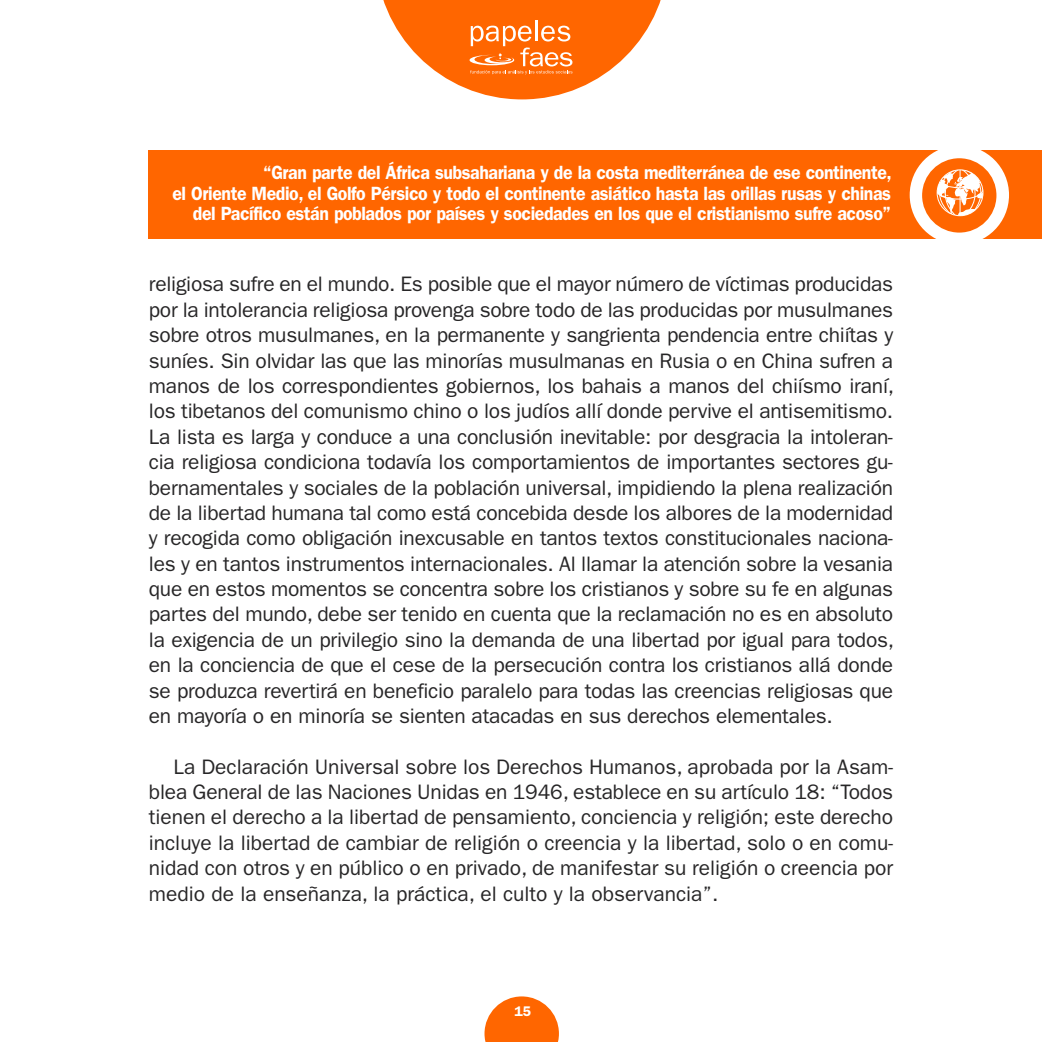
<style>
.page{position:relative;width:1042px;height:1042px;background:#fff}
.page>*{position:absolute;margin:0;border:0;box-sizing:border-box;transform-origin:0 0}
.t1{font:21px/25.4px "Franklin Gothic";letter-spacing:-.005em;color:#272627;text-align:justify}
.t2{font:600 19.25px/20.1px "Franklin Gothic";letter-spacing:-.025em;color:#fff;text-align:right;scale:.92 1}
.t3{font:600 14px "Franklin Gothic";color:#fff}
</style>
<div class="page">
<svg style="left:383px;top:0;width:278px;height:99px"></svg>
<svg style="left:484px;top:996px;width:75px;height:46px"></svg>
<div style="left:149px;top:150px;width:893px;height:88px;background:#f60"></div>
<div style="left:909px;top:145px;width:100px;height:100px;background:#fff;border-radius:50%"></div>
<div style="left:922px;top:158px;width:74px;height:75px;background:#f60;border-radius:50%"></div>
<svg style="left:937px;top:170px;width:46px;height:46px"></svg>
<div style="left:937px;top:169px;width:46px;height:47px;border:1px solid #fff;border-radius:50%"></div>
<p class="t2" style="left:172px;top:164px;width:783px">“Gran parte del África subsahariana y de la costa mediterránea de ese continente,<br>el Oriente Medio, el Golfo Pérsico y todo el continente asiático hasta las orillas rusas y chinas del Pacífico están poblados por países y sociedades en los que el cristianismo sufre acoso”</p>
<p class="t1" style="left:149px;top:273px;width:747px">religiosa sufre en el mundo. Es posible que el mayor número de víctimas producidas por la intolerancia religiosa provenga sobre todo de las producidas por musulmanes sobre otros musulmanes, en la permanente y sangrienta pendencia entre chiítas y suníes. Sin olvidar las que las minorías musulmanas en Rusia o en China sufren a manos de los correspondientes gobiernos, los bahais a manos del chiísmo iraní, los tibetanos del comunismo chino o los judíos allí donde pervive el antisemitismo.<br>La lista es larga y conduce a una conclusión inevitable: por desgracia la intoleran&shy;cia religiosa condiciona todavía los comportamientos de importantes sectores gu&shy;bernamentales y sociales de la población universal, impidiendo la plena realización de la libertad humana tal como está concebida desde los albores de la modernidad y recogida como obligación inexcusable en tantos textos constitucionales naciona&shy;les y en tantos instrumentos internacionales. Al llamar la atención sobre la vesania que en estos momentos se concentra sobre los cristianos y sobre su fe en algunas partes del mundo, debe ser tenido en cuenta que la reclamación no es en absoluto la exigencia de un privilegio sino la demanda de una libertad por igual para todos, en la conciencia de que el cese de la persecución contra los cristianos allá donde se produzca revertirá en beneficio paralelo para todas las creencias religiosas que en mayoría o en minoría se sienten atacadas en sus derechos elementales.</p>
<p class="t1" style="left:149px;top:755px;width:746px;text-indent:25px">La Declaración Universal sobre los Derechos Humanos, aprobada por la Asam&shy;blea General de las Naciones Unidas en 1946, establece en su artículo 18: “Todos tienen el derecho a la libertad de pensamiento, conciencia y religión; este derecho incluye la libertad de cambiar de religión o creencia y la libertad, solo o en comu&shy;nidad con otros y en público o en privado, de manifestar su religión o creencia por medio de la enseñanza, la práctica, el culto y la observancia”.</p>
<p class="t3" style="left:514px;top:1006px;width:18px">15</p>
</div>
